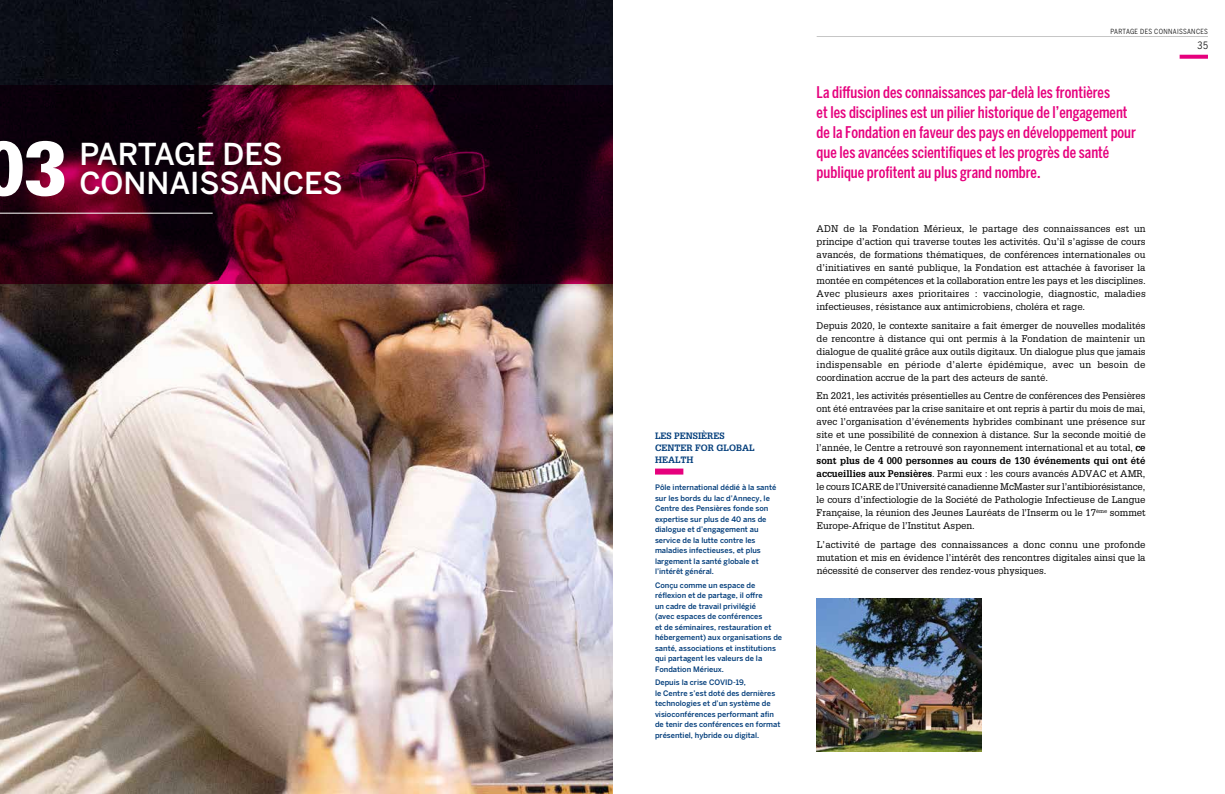
<style>
.page{position:relative;width:1225px;height:794px;background:#fff}
.page>*{position:absolute;margin:0;border:0;box-sizing:border-box;transform-origin:0 0}
.t1{font:900 75px "Glypha LT Std";color:#fff}
.t2{font:500 30px "Benton Sans";color:#fff}
.t3{font:500 16px/20px "Benton Sans Compressed";color:#e6007d}
.t4{font:10px "Benton Sans Condensed";color:#000}
.t5{font:9.5px/13px "Glypha LT Std";color:#000;text-align:justify}
.t6{font:700 9px/12px "Glypha LT Std";color:#003c7a}
.t7{font:500 7.5px/10.5px "Benton Sans";color:#003c7a}
.t8{font:7px "Benton Sans Condensed";letter-spacing:.05em;color:#000}
.s1{font-weight:700}
</style>
<div class="page">
<img style="left:0;top:0;width:612px;height:794px">
<svg style="left:0;top:85px;width:612px;height:198px;background:#440019"></svg>
<hr style="left:0;top:213px;width:213px;height:1px;background:#fff">
<hr style="left:816px;top:36px;width:392px;height:1px;background:#c6c6c6">
<svg style="left:1179px;top:55px;width:29px;height:4px"></svg>
<img style="left:816px;top:598px;width:165px;height:153px">
<div style="left:655px;top:468px;width:28px;height:6px;background:#e6007d"></div>
<h1 class="t1" style="left:-17px;top:123px;width:85px">03</h1>
<h2 class="t2" style="left:79px;top:136px;width:205px">PARTAGE DES</h2>
<h2 class="t2" style="left:79px;top:165px;width:265px">CONNAISSANCES</h2>
<p class="t6" style="left:655px;top:429px;width:101px">LES PENSIÈRES<br>CENTER FOR GLOBAL<br>HEALTH</p>
<p class="t7" style="left:655px;top:482px;width:123px">Pôle international dédié à la santé sur les bords du lac d’Annecy, le<br>Centre des Pensières fonde son expertise sur plus de 40 ans de dialogue et d’engagement au service de la lutte contre les maladies infectieuses, et plus largement la santé globale et l’intérêt général.</p>
<p class="t7" style="left:655px;top:580px;width:129px">Conçu comme un espace de réflexion et de partage, il offre<br>un cadre de travail privilégié<br>(avec espaces de conférences<br>et de séminaires, restauration et hébergement) aux organisations de santé, associations et institutions qui partagent les valeurs de la<br>Fondation Mérieux.</p>
<p class="t7" style="left:655px;top:677px;width:127px">Depuis la crise COVID-19,<br>le Centre s’est doté des dernières technologies et d’un système de visioconférences performant afin de tenir des conférences en format présentiel, hybride ou digital.</p>
<p class="t8" style="left:1110px;top:27px;width:99px">PARTAGE DES CONNAISSANCES</p>
<p class="t4" style="left:1197px;top:39px;width:12px">35</p>
<p class="t3" style="left:816px;top:82px;width:321px">La diffusion des connaissances par-delà les frontières<br>et les disciplines est un pilier historique de l’engagement de la Fondation en faveur des pays en développement pour que les avancées scientifiques et les progrès de santé publique profitent au plus grand nombre.</p>
<p class="t5" style="left:816px;top:222px;width:331px">ADN de la Fondation Mérieux, le partage des connaissances est un principe d’action qui traverse toutes les activités. Qu’il s’agisse de cours avancés, de formations thématiques, de conférences internationales ou d’initiatives en santé publique, la Fondation est attachée à favoriser la montée en compétences et la collaboration entre les pays et les disciplines.<br>Avec plusieurs axes prioritaires : vaccinologie, diagnostic, maladies infectieuses, résistance aux antimicrobiens, choléra et rage.</p>
<p class="t5" style="left:816px;top:318px;width:330px">Depuis 2020, le contexte sanitaire a fait émerger de nouvelles modalités de rencontre à distance qui ont permis à la Fondation de maintenir un dialogue de qualité grâce aux outils digitaux. Un dialogue plus que jamais indispensable en période d’alerte épidémique, avec un besoin de coordination accrue de la part des acteurs de santé.</p>
<p class="t5" style="left:816px;top:389px;width:330px">En 2021, les activités présentielles au Centre de conférences des Pensières ont été entravées par la crise sanitaire et ont repris à partir du mois de mai, avec l’organisation d’événements hybrides combinant une présence sur site et une possibilité de connexion à distance. Sur la seconde moitié de l’année, le Centre a retrouvé son rayonnement international et au total, <span class="s1">ce sont plus de 4 000 personnes au cours de 130 événements qui ont été accueillies aux Pensières</span>. Parmi eux : les cours avancés ADVAC et AMR, le cours ICARE de l’Université canadienne McMaster sur l’antibiorésistance, le cours d’infectiologie de la Société de Pathologie Infectieuse de Langue Française, la réunion des Jeunes Lauréats de l’Inserm ou le 17<sup>ème</sup> sommet Europe-Afrique de l’Institut Aspen.</p>
<p class="t5" style="left:816px;top:538px;width:330px">L’activité de partage des connaissances a donc connu une profonde mutation et mis en évidence l’intérêt des rencontres digitales ainsi que la nécessité de conserver des rendez-vous physiques.</p>
</div>
